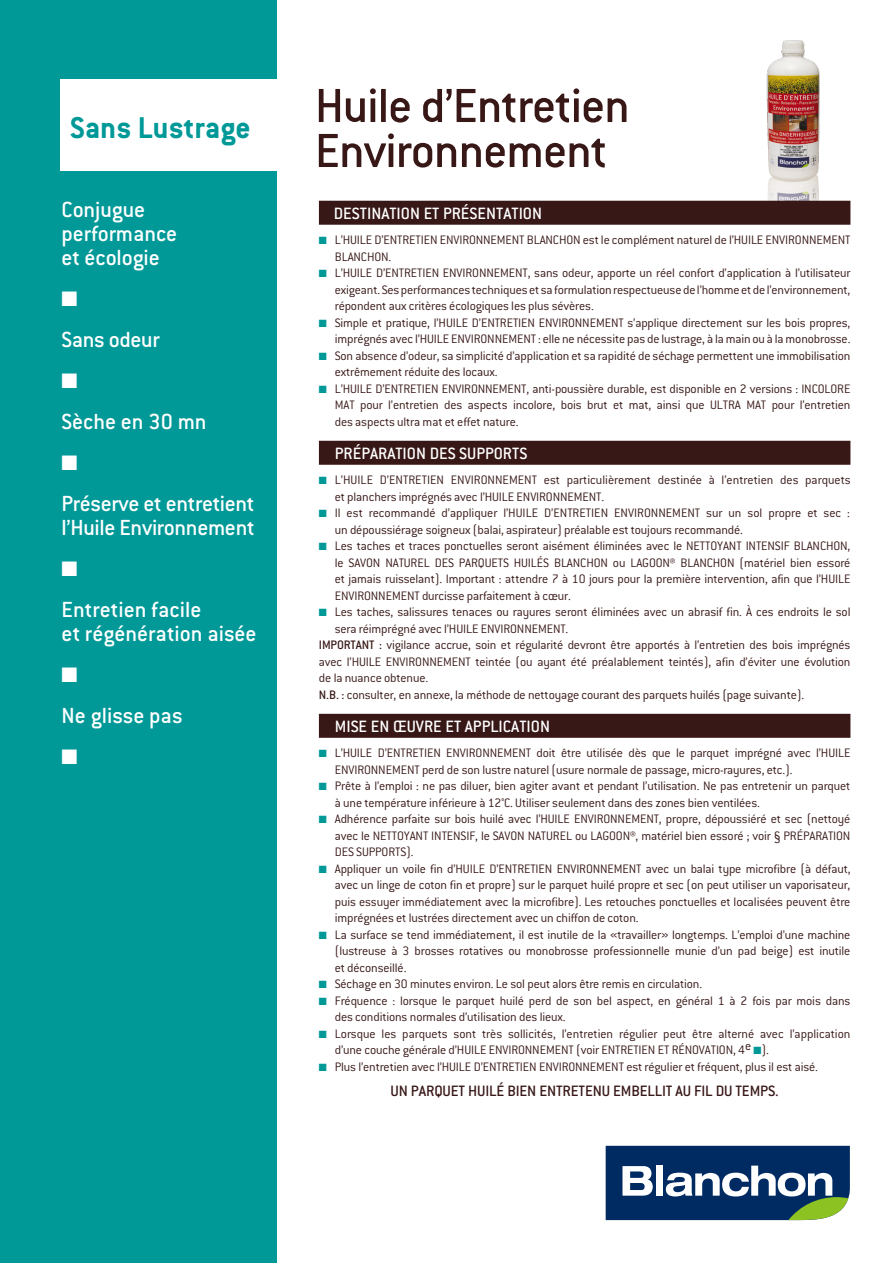
<style>
.page{position:relative;width:893px;height:1263px;background:#fff}
.page>*{position:absolute;margin:0;border:0;box-sizing:border-box;transform-origin:0 0}
.t1{font:500 52.5px/45px "Conduit ITC";letter-spacing:-.02em;color:#381817}
.t2{font:500 24px/24px "Conduit ITC";letter-spacing:-.005em;color:#fff}
.t3{font:21px "Zapf Dingbats ITC";color:#fff}
.t4{font:500 18px "Conduit ITC";color:#fff}
.t5{font:500 16.5px "Conduit ITC";letter-spacing:-.01em;color:#381817}
.t6{font:300 13.5px/16.5px "Conduit ITC";letter-spacing:-.01em;color:#381817}
.t7{font:500 13.5px "Conduit ITC";color:#381817}
.s1{color:#009998}
.s2{font-weight:500}
</style>
<div class="page">
<img style="left:694px;top:40px;width:157px;height:173px">
<div style="left:0;top:0;width:276px;height:1263px;background:#009998"></div>
<div style="left:319px;top:201px;width:531px;height:24px;background:#381817"></div>
<div style="left:319px;top:441px;width:531px;height:24px;background:#381817"></div>
<div style="left:319px;top:714px;width:531px;height:24px;background:#381817"></div>
<div style="left:61px;top:80px;width:220px;height:91px;background:#fff"></div>
<svg style="left:606px;top:1146px;width:244px;height:74px"></svg>
<h1 class="t1" style="left:315px;top:83px;width:317px;text-indent:-245px"><sub>Sans</sub> <sub>Lustrage</sub> Huile d’Entretien<br>Environnement</h1>
<h2 class="t2" style="left:62px;top:197px;width:117px">Conjugue performance et écologie</h2>
<h3 class="t3" style="left:62px;top:288px;width:17px">■</h3>
<h2 class="t2" style="left:62px;top:327px;width:100px">Sans odeur</h2>
<h3 class="t3" style="left:62px;top:370px;width:17px">■</h3>
<h2 class="t2" style="left:62px;top:409px;width:147px">Sèche en 30 mn</h2>
<h3 class="t3" style="left:62px;top:452px;width:17px">■</h3>
<h2 class="t2" style="left:62px;top:491px;width:194px">Préserve et entretient l’Huile Environnement</h2>
<h3 class="t3" style="left:62px;top:558px;width:17px">■</h3>
<h2 class="t2" style="left:62px;top:597px;width:197px">Entretien facile<br>et régénération aisée</h2>
<h3 class="t3" style="left:62px;top:664px;width:17px">■</h3>
<h2 class="t2" style="left:62px;top:703px;width:122px">Ne glisse pas</h2>
<h3 class="t3" style="left:62px;top:746px;width:17px">■</h3>
<h3 class="t4" style="left:334px;top:203px;width:210px">DESTINATION ET PRÉSENTATION</h3>
<p class="t6" style="left:335px;top:232px;width:517px;text-indent:-16px"><span class="s1">■</span> L’HUILE D’ENTRETIEN ENVIRONNEMENT BLANCHON est le complément naturel de l’HUILE ENVIRONNEMENT<br>BLANCHON.</p>
<p class="t6" style="left:335px;top:265px;width:517px;text-align:justify;text-indent:-16px"><span class="s1">■</span> L’HUILE D’ENTRETIEN ENVIRONNEMENT, sans odeur, apporte un réel confort d’application à l’utilisateur exigeant. Ses performances techniques et sa formulation respectueuse de l’homme et de l’environnement, répondent aux critères écologiques les plus sévères.</p>
<p class="t6" style="left:319px;top:314px;width:533px;text-align:right"><span class="s1">■</span> Simple et pratique, l’HUILE D’ENTRETIEN ENVIRONNEMENT s’applique directement sur les bois propres, imprégnés avec l’HUILE ENVIRONNEMENT : elle ne nécessite pas de lustrage, à la main ou à la monobrosse.</p>
<p class="t6" style="left:335px;top:347px;width:517px;text-indent:-16px"><span class="s1">■</span> Son absence d’odeur, sa simplicité d’application et sa rapidité de séchage permettent une immobilisation extrêmement réduite des locaux.</p>
<p class="t6" style="left:335px;top:380px;width:517px;text-align:justify;text-indent:-16px"><span class="s1">■</span> L’HUILE D’ENTRETIEN ENVIRONNEMENT, anti-poussière durable, est disponible en 2 versions : INCOLORE MAT pour l’entretien des aspects incolore, bois brut et mat, ainsi que ULTRA MAT pour l’entretien des aspects ultra mat et effet nature.</p>
<h3 class="t4" style="left:335px;top:443px;width:194px">PRÉPARATION DES SUPPORTS</h3>
<p class="t6" style="left:335px;top:472px;width:518px;text-indent:-16px"><span class="s1">■</span> L’HUILE D’ENTRETIEN ENVIRONNEMENT est particulièrement destinée à l’entretien des parquets et planchers imprégnés avec l’HUILE ENVIRONNEMENT.</p>
<p class="t6" style="left:335px;top:505px;width:517px;text-indent:-16px"><span class="s1">■</span> Il est recommandé d’appliquer l’HUILE D’ENTRETIEN ENVIRONNEMENT sur un sol propre et sec : un dépoussiérage soigneux (balai, aspirateur) préalable est toujours recommandé.</p>
<p class="t6" style="left:335px;top:538px;width:517px;text-align:justify;text-indent:-16px"><span class="s1">■</span> Les taches et traces ponctuelles seront aisément éliminées avec le NETTOYANT INTENSIF BLANCHON, le SAVON NATUREL DES PARQUETS HUILÉS BLANCHON ou LAGOON® BLANCHON (matériel bien essoré et jamais ruisselant). Important : attendre 7 à 10 jours pour la première intervention, afin que l’HUILE ENVIRONNEMENT durcisse parfaitement à cœur.</p>
<p class="t6" style="left:335px;top:604px;width:517px;text-indent:-16px"><span class="s1">■</span> Les taches, salissures tenaces ou rayures seront éliminées avec un abrasif fin. À ces endroits le sol sera réimprégné avec l’HUILE ENVIRONNEMENT.</p>
<p class="t7" style="left:319px;top:637px;width:19px">Important</p>
<p class="t6" style="left:319px;top:637px;width:533px;text-indent:60px"><span class="s2">:</span> vigilance accrue, soin et régularité devront être apportés à l’entretien des bois imprégnés avec l’HUILE ENVIRONNEMENT teintée (ou ayant été préalablement teintés), afin d’éviter une évolution de la nuance obtenue.<br><span class="s2">N.B. :</span> consulter, en annexe, la méthode de nettoyage courant des parquets huilés (page suivante).</p>
<h3 class="t4" style="left:319px;top:716px;width:233px">M ISE EN ŒUVRE ET APPLICATION</h3>
<p class="t6" style="left:335px;top:745px;width:517px;text-indent:-16px"><span class="s1">■</span> L’HUILE D’ENTRETIEN ENVIRONNEMENT doit être utilisée dès que le parquet imprégné avec l’HUILE<br>ENVIRONNEMENT perd de son lustre naturel (usure normale de passage, micro-rayures, etc.).</p>
<p class="t6" style="left:335px;top:778px;width:517px;text-indent:-16px"><span class="s1">■</span> Prête à l’emploi : ne pas diluer, bien agiter avant et pendant l’utilisation. Ne pas entretenir un parquet à une température inférieure à 12°C. Utiliser seulement dans des zones bien ventilées.</p>
<p class="t6" style="left:335px;top:811px;width:517px;text-align:justify;text-indent:-16px"><span class="s1">■</span> Adhérence parfaite sur bois huilé avec l’HUILE ENVIRONNEMENT, propre, dépoussiéré et sec (nettoyé avec le NETTOYANT INTENSIF, le SAVON NATUREL ou LAGOON®, matériel bien essoré ; voir § PRÉPARATION DES SUPPORTS).</p>
<p class="t6" style="left:335px;top:860px;width:517px;text-align:justify;text-indent:-16px"><span class="s1">■</span> Appliquer un voile fin d’HUILE D’ENTRETIEN ENVIRONNEMENT avec un balai type microfibre (à défaut, avec un linge de coton fin et propre) sur le parquet huilé propre et sec (on peut utiliser un vaporisateur, puis essuyer immédiatement avec la microfibre). Les retouches ponctuelles et localisées peuvent être imprégnées et lustrées directement avec un chiffon de coton.</p>
<p class="t6" style="left:335px;top:926px;width:517px;text-align:justify;text-indent:-16px"><span class="s1">■</span> La surface se tend immédiatement, il est inutile de la «travailler» longtemps. L’emploi d’une machine (lustreuse à 3 brosses rotatives ou monobrosse professionnelle munie d’un pad beige) est inutile et déconseillé.</p>
<p class="t6" style="left:319px;top:976px;width:385px"><span class="s1">■</span> Séchage en 30 minutes environ. Le sol peut alors être remis en circulation.</p>
<p class="t6" style="left:335px;top:992px;width:517px;text-indent:-16px"><span class="s1">■</span> Fréquence : lorsque le parquet huilé perd de son bel aspect, en général 1 à 2 fois par mois dans des conditions normales d’utilisation des lieux.</p>
<p class="t6" style="left:335px;top:1025px;width:517px;text-indent:-16px"><span class="s1">■</span> Lorsque les parquets sont très sollicités, l’entretien régulier peut être alterné avec l’application d’une couche générale d’HUILE ENVIRONNEMENT (voir ENTRETIEN ET RÉNOVATION, 4e <span class="s1">■</span>).</p>
<p class="t6" style="left:319px;top:1058px;width:501px"><span class="s1">■</span> Plus l’entretien avec l’HUILE D’ENTRETIEN ENVIRONNEMENT est régulier et fréquent, plus il est aisé.</p>
<p class="t5" style="left:391px;top:1081px;width:390px">UN PARQUET HUILÉ BIEN ENTRETENU EMBELLIT AU FIL DU TEMPS.</p>
</div>
